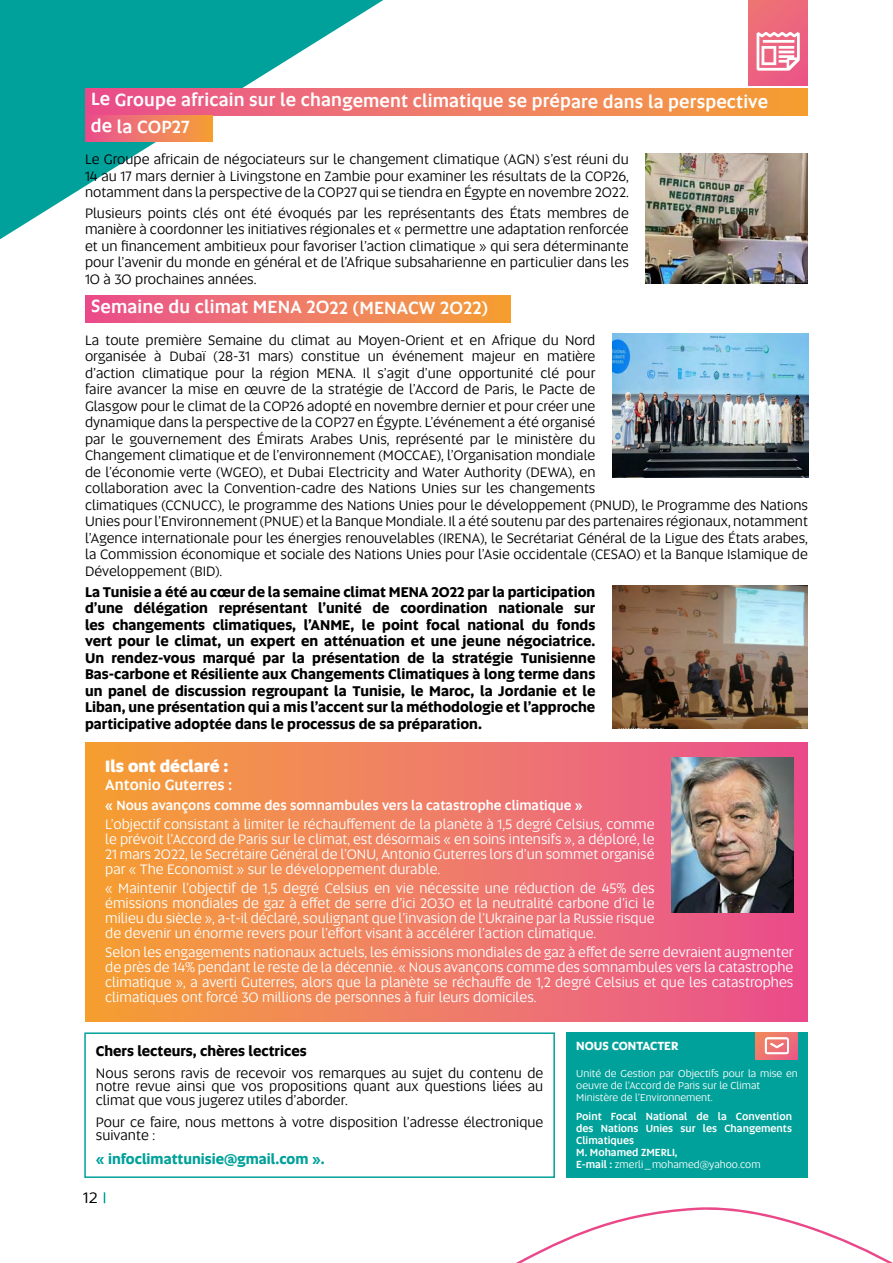
<style>
.page{position:relative;width:893px;height:1263px;background:#fff}
.page>*{position:absolute;margin:0;border:0;box-sizing:border-box;transform-origin:0 0}
.t1{font:500 18px/25.8px "Altis";letter-spacing:.005em;color:#fff}
.t2{font:800 16.5px "Altis";color:#fff}
.t3{font:500 15.15px "Altis";color:#fff}
.t4{font:500 15px "Ko Ho";color:#000}
.t5{font:14.25px/16.5px "Altis";color:#000;text-align:justify}
.t6{font:14.25px/15px "Altis";color:#fff;text-align:justify}
.t7{font:700 14.25px/16.5px "Altis";color:#000;text-align:justify}
.t8{font:700 14.25px "Altis";color:#00a19a}
.t9{font:500 13.5px "Altis";color:#fff}
.t10{font:700 11.85px "Altis";color:#fff}
.t11{font:500 10.5px/12px "Altis";color:#fff}
.t12{font:10.5px/12px "Altis";color:#fff}
.s1{font-weight:400}
</style>
<div class="page">
<svg style="left:0;top:0;width:416px;height:240px"></svg>
<svg style="left:516px;top:1207px;width:374px;height:56px"></svg>
<div style="left:748px;top:0;width:60px;height:85px;background:linear-gradient(to right,#ee6f7b,#ec5f80)"></div>
<svg style="left:757px;top:32px;width:43px;height:39px"></svg>
<div style="left:85px;top:89px;width:723px;height:26px;background:linear-gradient(to right,#e95093,#f5a239)"></div>
<div style="left:85px;top:115px;width:127px;height:27px;background:linear-gradient(to right,#e95092,#f5a23a)"></div>
<img style="left:646px;top:153px;width:162px;height:131px">
<div style="left:85px;top:296px;width:425px;height:26px;background:linear-gradient(to right,#e95093,#f5a239)"></div>
<img style="left:612px;top:334px;width:197px;height:143px">
<img style="left:612px;top:585px;width:196px;height:143px">
<div style="left:85px;top:742px;width:723px;height:280px;background:linear-gradient(to right,#f6a239,#e65092)"></div>
<img style="left:672px;top:757px;width:121px;height:155px">
<div style="left:566px;top:1032px;width:242px;height:146px;background:#00a19a"></div>
<svg style="left:756px;top:1032px;width:42px;height:27px"></svg>
<svg style="left:765px;top:1037px;width:24px;height:17px"></svg>
<div style="left:84px;top:1032px;width:471px;height:146px;border:2px solid #00a19a"></div>
<p class="t1" style="left:91px;top:87px;width:679px">Le Groupe africain sur le changement climatique se prépare dans la perspective de la COP27</p>
<p class="t5" style="left:85px;top:151px;width:545px">Le Groupe africain de négociateurs sur le changement climatique (AGN) s’est réuni du 14 au 17 mars dernier à Livingstone en Zambie pour examiner les résultats de la COP26, notamment dans la perspective de la COP27 qui se tiendra en Égypte en novembre 2022.</p>
<p class="t5" style="left:85px;top:204px;width:545px">Plusieurs points clés ont été évoqués par les représentants des États membres de manière à coordonner les initiatives régionales et « permettre une adaptation renforcée et un financement ambitieux pour favoriser l’action climatique » qui sera déterminante pour l’avenir du monde en général et de l’Afrique subsaharienne en particulier dans les 10 à 30 prochaines années.</p>
<p class="t1" style="left:91px;top:293px;width:399px">Semaine du climat MENA 2022 (MENACW 2022)</p>
<p class="t5" style="left:85px;top:331px;width:724px;text-align:left">La toute première Semaine du climat au Moyen-Orient et en Afrique du Nord<br>organisée à Dubaï (28-31 mars) constitue un événement majeur en matière<br>d’action climatique pour la région MENA. Il s’agit d’une opportunité clé pour<br>faire avancer la mise en œuvre de la stratégie de l’Accord de Paris, le Pacte de<br>Glasgow pour le climat de la COP26 adopté en novembre dernier et pour créer une<br>dynamique dans la perspective de la COP27 en Égypte. L’événement a été organisé<br>par le gouvernement des Émirats Arabes Unis, représenté par le ministère du<br>Changement climatique et de l’environnement (MOCCAE), l’Organisation mondiale<br>de l’économie verte (WGEO), et Dubai Electricity and Water Authority (DEWA), en<br>collaboration avec la Convention-cadre des Nations Unies sur les changements<br>climatiques (CCNUCC), le programme des Nations Unies pour le développement (PNUD), le Programme des Nations Unies pour l’Environnement (PNUE) et la Banque Mondiale. Il a été soutenu par des partenaires régionaux, notamment l’Agence internationale pour les énergies renouvelables (IRENA), le Secrétariat Général de la Ligue des États arabes, la Commission économique et sociale des Nations Unies pour l’Asie occidentale (CESAO) et la Banque Islamique de Développement (BID).</p>
<p class="t7" style="left:85px;top:582px;width:512px">La Tunisie a été au cœur de la semaine climat MENA 2022 par la participation d’une délégation représentant l’unité de coordination nationale sur les changements climatiques, l’ANME, le point focal national du fonds vert pour le climat, un expert en atténuation et une jeune négociatrice.<br>Un rendez-vous marqué par la présentation de la stratégie Tunisienne Bas-carbone et Résiliente aux Changements Climatiques à long terme dans un panel de discussion regroupant la Tunisie, le Maroc, la Jordanie et le Liban, une présentation qui a mis l’accent sur la méthodologie et l’approche participative adoptée dans le processus de sa préparation.</p>
<p class="t2" style="left:105px;top:754px;width:125px">Ils ont déclaré :</p>
<p class="t3" style="left:105px;top:774px;width:129px">Antonio Guterres :</p>
<p class="t9" style="left:105px;top:795px;width:479px">« Nous avançons comme des somnambules vers la catastrophe climatique »</p>
<p class="t6" style="left:105px;top:816px;width:551px">L’objectif consistant à limiter le réchauffement de la planète à 1,5 degré Celsius, comme le prévoit l’Accord de Paris sur le climat, est désormais « en soins intensifs », a déploré, le 21 mars 2022, le Secrétaire Général de l’ONU, Antonio Guterres lors d’un sommet organisé par « The Economist » sur le développement durable.</p>
<p class="t6" style="left:105px;top:880px;width:551px">« Maintenir l’objectif de 1,5 degré Celsius en vie nécessite une réduction de 45% des émissions mondiales de gaz à effet de serre d’ici 2030 et la neutralité carbone d’ici le milieu du siècle », a-t-il déclaré, soulignant que l’invasion de l’Ukraine par la Russie risque de devenir un énorme revers pour l’effort visant à accélérer l’action climatique.</p>
<p class="t6" style="left:105px;top:944px;width:690px">Selon les engagements nationaux actuels, les émissions mondiales de gaz à effet de serre devraient augmenter de près de 14% pendant le reste de la décennie. « Nous avançons comme des somnambules vers la catastrophe climatique », a averti Guterres, alors que la planète se réchauffe de 1,2 degré Celsius et que les catastrophes climatiques ont forcé 30 millions de personnes à fuir leurs domiciles.</p>
<p class="t10" style="left:576px;top:1037px;width:104px">NOUS CONTACTER</p>
<p class="t12" style="left:576px;top:1067px;width:223px">Unité de Gestion par Objectifs pour la mise en oeuvre de l’Accord de Paris sur le Climat<br>Ministère de l’Environnement.</p>
<p class="t11" style="left:576px;top:1109px;width:217px">Point Focal National de la Convention des Nations Unies sur les Changements<br>Climatiques<br>M. Mohamed ZMERLI,<br>E-mail : <span class="s1">zmerli_mohamed@yahoo.com</span></p>
<p class="t7" style="left:96px;top:1042px;width:212px">Chers lecteurs, chères lectrices</p>
<p class="t5" style="left:96px;top:1066px;width:449px;line-height:13.5px">Nous serons ravis de recevoir vos remarques au sujet du contenu de notre revue ainsi que vos propositions quant aux questions liées au climat que vous jugerez utiles d’aborder.</p>
<p class="t5" style="left:96px;top:1115px;width:449px;line-height:13.5px">Pour ce faire, nous mettons à votre disposition l’adresse électronique suivante :</p>
<p class="t8" style="left:96px;top:1148px;width:230px">« infoclimattunisie@gmail.com ».</p>
<p class="t4" style="left:83px;top:1186px;width:16px">12</p>
</div>
